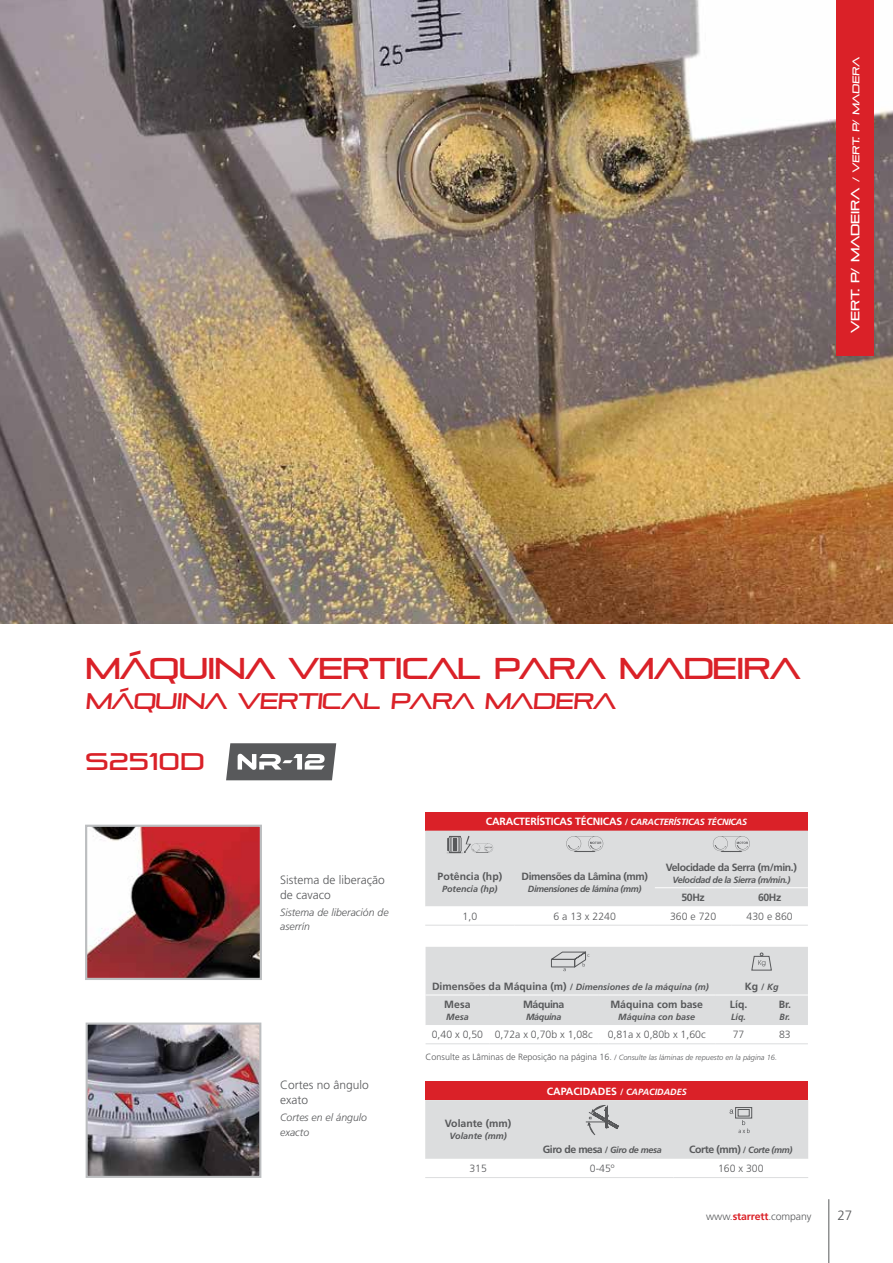
<style>
.page{position:relative;width:893px;height:1263px;background:#fff}
.page>*{position:absolute;margin:0;border:0;box-sizing:border-box;transform-origin:0 0}
.t1{font:30px "Pirulen";letter-spacing:-.04em;color:#da2128}
.t2{font:24px "Pirulen";color:#da2128}
.t3{font:22.5px "Pirulen";color:#da2128}
.t4{font:300 13.5px "Frutiger LT Std";color:#58595b}
.t5{font:300 12px/15px "Frutiger LT Std";color:#58595b}
.t6{font:12px "Pirulen";letter-spacing:-.02em;color:#fff}
.t7{font:700 10.5px "Frutiger LT Std";letter-spacing:-.04em;color:#58595b}
.t8{font:300 10.5px "Frutiger LT Std";color:#58595b}
.t9{font:italic 300 10.5px/13.5px "Frutiger LT Std";color:#58595b}
.t10{font:700 10.5px "Frutiger LT Std";letter-spacing:-.02em;color:#fff}
.t11{font:700 10.5px "Frutiger LT Std";color:#58595b}
.t12{font:700 10.5px "Frutiger LT Std";color:#fff}
.t13{font:italic 700 9px "Frutiger LT Std";color:#58595b}
.t14{font:italic 700 9px "Frutiger LT Std";letter-spacing:-.04em;color:#58595b}
.t15{font:italic 300 7.5px "Frutiger LT Std";color:#58595b}
.s1{font-size:9.75px}
.s2{font-size:9px}
.s3{font-style:italic;font-size:9px}
.s4{font-style:normal;font-size:10.5px}
.s5{font-style:normal}
.s6{font-style:normal;font-size:9px}
.s7{font-weight:700;color:#da2128}
</style>
<div class="page">
<img style="left:89px;top:1025px;width:169px;height:150px">
<div style="left:86px;top:1022px;width:175px;height:156px;border:2px solid #bcbec0"></div>
<img style="left:88px;top:828px;width:171px;height:149px">
<div style="left:85px;top:825px;width:177px;height:155px;border:2px solid #bcbec0"></div>
<img style="left:0;top:0;width:893px;height:623px">
<div style="left:425px;top:1081px;width:383px;height:19px;background:#da2128"></div>
<hr style="left:425px;top:1177px;width:106px;height:1px;background:#dcddde">
<hr style="left:531px;top:1177px;width:142px;height:1px;background:#dcddde">
<hr style="left:673px;top:1177px;width:135px;height:1px;background:#dcddde">
<div style="left:425px;top:1100px;width:383px;height:59px;background:#dcddde"></div>
<div style="left:738px;top:1109px;width:12px;height:7px;border:1px solid #58595b"></div>
<div style="left:425px;top:812px;width:383px;height:19px;background:#da2128"></div>
<hr style="left:425px;top:925px;width:89px;height:1px;background:#dcddde">
<hr style="left:514px;top:925px;width:141px;height:1px;background:#dcddde">
<hr style="left:655px;top:925px;width:76px;height:1px;background:#dcddde">
<hr style="left:731px;top:925px;width:77px;height:1px;background:#dcddde">
<svg style="left:425px;top:831px;width:383px;height:94px"></svg>
<svg style="left:426px;top:947px;width:382px;height:97px"></svg>
<svg style="left:226px;top:743px;width:110px;height:37px"></svg>
<div style="left:836px;top:0;width:37px;height:356px;background:#da2128"></div>
<hr style="left:828px;top:1199px;width:1px;height:64px;background:#58595b">
<p class="t6" style="left:848px;top:333px;width:278px;rotate:-90deg">VERT. P/ MADEIRA <span class="s1">/ VERT. P/ MADERA</span></p>
<h1 class="t1" style="left:85px;top:650px;width:717px">MÁQUINA VERTICAL PARA MADEIRA</h1>
<h3 class="t3" style="left:85px;top:687px;width:535px">MÁQUINA VERTICAL PARA MADERA</h3>
<h2 class="t2" style="left:85px;top:747px;width:121px">S2510D</h2>
<p class="t5" style="left:280px;top:873px;width:106px">Sistema de liberação de cavaco</p>
<p class="t9" style="left:280px;top:906px;width:110px">Sistema de liberación de aserrín</p>
<p class="t5" style="left:280px;top:1077px;width:90px">Cortes no ângulo exato</p>
<p class="t9" style="left:280px;top:1110px;width:88px;line-height:15px">Cortes en el ángulo exacto</p>
<p class="t10" style="left:486px;top:815px;width:263px">CARACTERÍSTICAS TÉCNICAS <span class="s2">/</span> <span class="s3">CARACTERÍSTICAS TÉCNICAS</span></p>
<p class="t11" style="left:437px;top:870px;width:66px">Potência (hp)</p>
<p class="t13" style="left:442px;top:883px;width:57px">Potencia (hp)</p>
<p class="t7" style="left:522px;top:870px;width:128px">Dimensões da Lâmina (mm)</p>
<p class="t14" style="left:528px;top:883px;width:115px">Dimensiones de lámina (mm)</p>
<p class="t7" style="left:666px;top:861px;width:133px">Velocidade da Serra (m/min.)</p>
<p class="t14" style="left:672px;top:874px;width:119px">Velocidad de la Sierra (m/min.)</p>
<p class="t7" style="left:681px;top:891px;width:25px">50Hz</p>
<p class="t7" style="left:758px;top:891px;width:25px">60Hz</p>
<p class="t8" style="left:463px;top:910px;width:16px">1,0</p>
<p class="t8" style="left:553px;top:910px;width:64px">6 a 13 x 2240</p>
<p class="t8" style="left:670px;top:910px;width:48px">360 e 720</p>
<p class="t8" style="left:747px;top:910px;width:48px">430 e 860</p>
<p class="t13" style="left:432px;top:981px;width:278px"><span class="s4">Dimensões da Máquina (m)</span> <span class="s5">/</span> Dimensiones de la máquina (m)</p>
<p class="t7" style="left:745px;top:980px;width:35px">Kg <span class="s2">/</span> <span class="s3">Kg</span></p>
<p class="t7" style="left:444px;top:998px;width:28px">Mesa</p>
<p class="t13" style="left:446px;top:1011px;width:24px">Mesa</p>
<p class="t11" style="left:610px;top:998px;width:94px">Máquina com base</p>
<p class="t13" style="left:618px;top:1011px;width:79px">Máquina con base</p>
<p class="t7" style="left:523px;top:998px;width:43px">Máquina</p>
<p class="t14" style="left:526px;top:1011px;width:37px">Máquina</p>
<p class="t7" style="left:730px;top:998px;width:19px">Líq.</p>
<p class="t13" style="left:731px;top:1011px;width:17px">Líq.</p>
<p class="t7" style="left:779px;top:998px;width:14px">Br.</p>
<p class="t13" style="left:780px;top:1011px;width:12px">Br.</p>
<p class="t8" style="left:432px;top:1029px;width:163px">0,40 x 0,50 0,72a x 0,70b x 1,08c</p>
<p class="t8" style="left:608px;top:1029px;width:100px">0,81a x 0,80b x 1,60c</p>
<p class="t8" style="left:733px;top:1029px;width:13px">77</p>
<p class="t8" style="left:779px;top:1029px;width:13px">83</p>
<p class="t15" style="left:426px;top:1053px;width:353px"><span class="s6">Consulte as Lâminas de Reposição na página 16.</span> <span class="s5">/</span> Consulte las láminas de repuesto en la página 16.</p>
<p class="t11" style="left:445px;top:1117px;width:68px">Volante (mm)</p>
<p class="t13" style="left:449px;top:1131px;width:59px">Volante (mm)</p>
<p class="t12" style="left:547px;top:1085px;width:141px">CAPACIDADES <span class="s2">/</span> <span class="s3">CAPACIDADES</span></p>
<p class="t7" style="left:543px;top:1143px;width:120px">Giro de mesa <span class="s2">/</span> <span class="s3">Giro de mesa</span></p>
<p class="t7" style="left:689px;top:1143px;width:105px">Corte (mm) <span class="s2">/</span> <span class="s3">Corte (mm)</span></p>
<p class="t8" style="left:469px;top:1162px;width:19px">315</p>
<p class="t8" style="left:590px;top:1162px;width:26px">0-45º</p>
<p class="t8" style="left:718px;top:1162px;width:47px">160 x 300</p>
<p class="t8" style="left:706px;top:1210px;width:107px">www.<span class="s7">starrett</span>.company</p>
<p class="t4" style="left:837px;top:1208px;width:16px">27</p>
</div>
